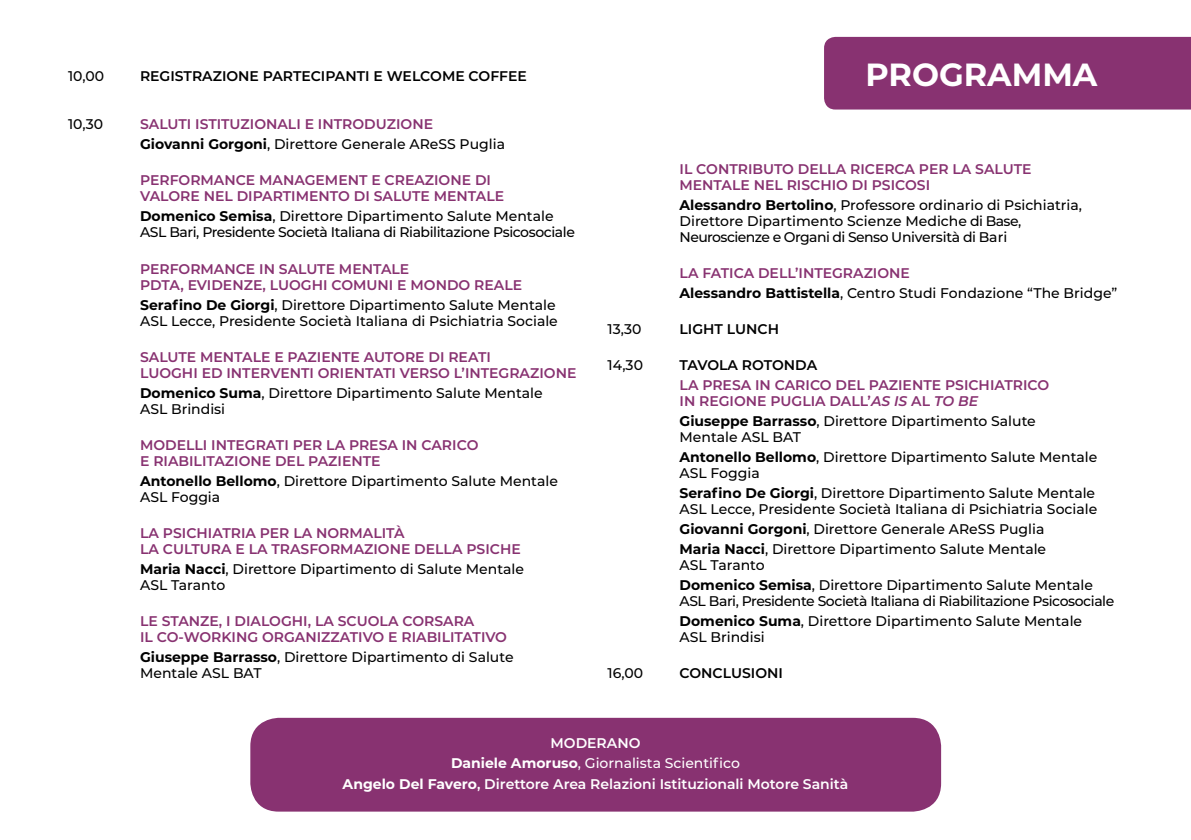
<style>
.page{position:relative;width:1191px;height:840px;background:#fff}
.page>*{position:absolute;margin:0;border:0;box-sizing:border-box;transform-origin:0 0}
.t1{font:700 32px "Montserrat";color:#fff}
.t2{font:500 14px/16px "Montserrat";color:#000}
.t3{font:600 14px/16px "Montserrat";color:#883271}
.t4{font:500 14px/16px "Montserrat";letter-spacing:-.03em;color:#000}
.t5{font:600 14px/20px "Montserrat";color:#fff;text-align:center}
.t6{font:600 14px "Montserrat";color:#000}
.s1{font-weight:700;color:#000}
.s2{font-weight:500;color:#000}
.s3{font-weight:700}
.s4{font-weight:600;color:#883271}
.s5{font-style:italic}
.s6{font-weight:500}
</style>
<div class="page">
<div style="left:824px;top:37px;width:367px;height:72px;background:#883271"></div>
<div style="left:250px;top:717px;width:691px;height:94px;background:#883271;border-radius:28px"></div>
<p class="t2" style="left:68px;top:68px;width:38px">10,00</p>
<p class="t6" style="left:140px;top:66px;width:388px">REGISTRAZIONE PARTECIPANTI E WELCOME COFFEE</p>
<h1 class="t1" style="left:865px;top:51px;width:233px">PROGRAMMA</h1>
<p class="t2" style="left:68px;top:116px;width:37px">10,30</p>
<p class="t3" style="left:140px;top:114px;width:366px;line-height:20px">SALUTI ISTITUZIONALI E INTRODUZIONE<br><span class="s1">Giovanni Gorgoni</span><span class="s2">, Direttore Generale AReSS Puglia</span></p>
<p class="t3" style="left:140px;top:172px;width:365px">PERFORMANCE MANAGEMENT E CREAZIONE DI<br>VALORE NEL DIPARTIMENTO DI SALUTE MENTALE</p>
<p class="t4" style="left:140px;top:208px;width:436px"><span class="s3">Domenico Semisa</span>, Direttore Dipartimento Salute Mentale<br>ASL Bari, Presidente Società Italiana di Riabilitazione Psicosociale</p>
<p class="t3" style="left:140px;top:260px;width:383px">PERFORMANCE IN SALUTE MENTALE<br>PDTA, EVIDENZE, LUOGHI COMUNI E MONDO REALE</p>
<p class="t2" style="left:140px;top:296px;width:419px"><span class="s3">Serafino De Giorgi</span>, Direttore Dipartimento Salute Mentale<br>ASL Lecce, Presidente Società Italiana di Psichiatria Sociale</p>
<p class="t3" style="left:140px;top:348px;width:438px">SALUTE MENTALE E PAZIENTE AUTORE DI REATI<br>LUOGHI ED INTERVENTI ORIENTATI VERSO L’INTEGRAZIONE</p>
<p class="t2" style="left:140px;top:384px;width:404px"><span class="s3">Domenico Suma</span>, Direttore Dipartimento Salute Mentale<br>ASL Brindisi</p>
<p class="t3" style="left:140px;top:436px;width:340px">MODELLI INTEGRATI PER LA PRESA IN CARICO<br>E RIABILITAZIONE DEL PAZIENTE</p>
<p class="t2" style="left:140px;top:472px;width:419px"><span class="s3">Antonello Bellomo</span>, Direttore Dipartimento Salute Mentale<br>ASL Foggia</p>
<p class="t3" style="left:140px;top:524px;width:382px">LA PSICHIATRIA PER LA NORMALITÀ<br>LA CULTURA E LA TRASFORMAZIONE DELLA PSICHE</p>
<p class="t2" style="left:140px;top:560px;width:385px"><span class="s3">Maria Nacci</span>, Direttore Dipartimento di Salute Mentale<br>ASL Taranto</p>
<p class="t3" style="left:140px;top:612px;width:368px">LE STANZE, I DIALOGHI, LA SCUOLA CORSARA<br>IL CO-WORKING ORGANIZZATIVO E RIABILITATIVO</p>
<p class="t2" style="left:140px;top:648px;width:375px"><span class="s3">Giuseppe Barrasso</span>, Direttore Dipartimento di Salute<br>Mentale ASL BAT</p>
<p class="t3" style="left:679px;top:160px;width:353px">IL CONTRIBUTO DELLA RICERCA PER LA SALUTE<br>MENTALE NEL RISCHIO DI PSICOSI</p>
<p class="t2" style="left:679px;top:196px;width:404px"><span class="s3">Alessandro Bertolino</span>, Professore ordinario di Psichiatria,<br>Direttore Dipartimento Scienze Mediche di Base,<br>Neuroscienze e Organi di Senso Università di Bari</p>
<p class="t2" style="left:679px;top:262px;width:439px;line-height:20px"><span class="s4">LA FATICA DELL’INTEGRAZIONE<br></span><span class="s3">Alessandro Battistella</span>, Centro Studi Fondazione “The Bridge”</p>
<p class="t2" style="left:607px;top:320px;width:35px">13,30</p>
<p class="t6" style="left:679px;top:319px;width:101px">LIGHT LUNCH</p>
<p class="t2" style="left:607px;top:356px;width:37px">14,30</p>
<p class="t6" style="left:679px;top:355px;width:139px">TAVOLA ROTONDA</p>
<p class="t3" style="left:679px;top:376px;width:371px">LA PRESA IN CARICO DEL PAZIENTE PSICHIATRICO<br>IN REGIONE PUGLIA DALL’<span class="s5">AS IS</span> AL <span class="s5">TO BE</span></p>
<p class="t2" style="left:679px;top:412px;width:358px"><span class="s3">Giuseppe Barrasso</span>, Direttore Dipartimento Salute<br>Mentale ASL BAT</p>
<p class="t2" style="left:679px;top:448px;width:419px"><span class="s3">Antonello Bellomo</span>, Direttore Dipartimento Salute Mentale<br>ASL Foggia</p>
<p class="t2" style="left:679px;top:484px;width:419px"><span class="s3">Serafino De Giorgi</span>, Direttore Dipartimento Salute Mentale<br>ASL Lecce, Presidente Società Italiana di Psichiatria Sociale</p>
<p class="t2" style="left:679px;top:518px;width:368px;line-height:20px"><span class="s3">Giovanni Gorgoni</span>, Direttore Generale AReSS Puglia<br><span class="s3">Maria Nacci</span>, Direttore Dipartimento Salute Mentale</p>
<p class="t2" style="left:679px;top:554px;width:415px;line-height:20px">ASL Taranto<br><span class="s3">Domenico Semisa</span>, Direttore Dipartimento Salute Mentale</p>
<p class="t4" style="left:679px;top:590px;width:436px;line-height:20px">ASL Bari, Presidente Società Italiana di Riabilitazione Psicosociale<br><span class="s3">Domenico Suma</span>, Direttore Dipartimento Salute Mentale</p>
<p class="t2" style="left:679px;top:628px;width:87px">ASL Brindisi</p>
<p class="t2" style="left:607px;top:664px;width:37px">16,00</p>
<p class="t6" style="left:679px;top:663px;width:105px">CONCLUSIONI</p>
<p class="t5" style="left:343px;top:732px;width:507px">MODERANO<br><span class="s3">Daniele Amoruso</span><span class="s6">, Giornalista Scientifico<br></span><span class="s3">Angelo Del Favero</span>, Direttore Area Relazioni Istituzionali Motore Sanità</p>
</div>
